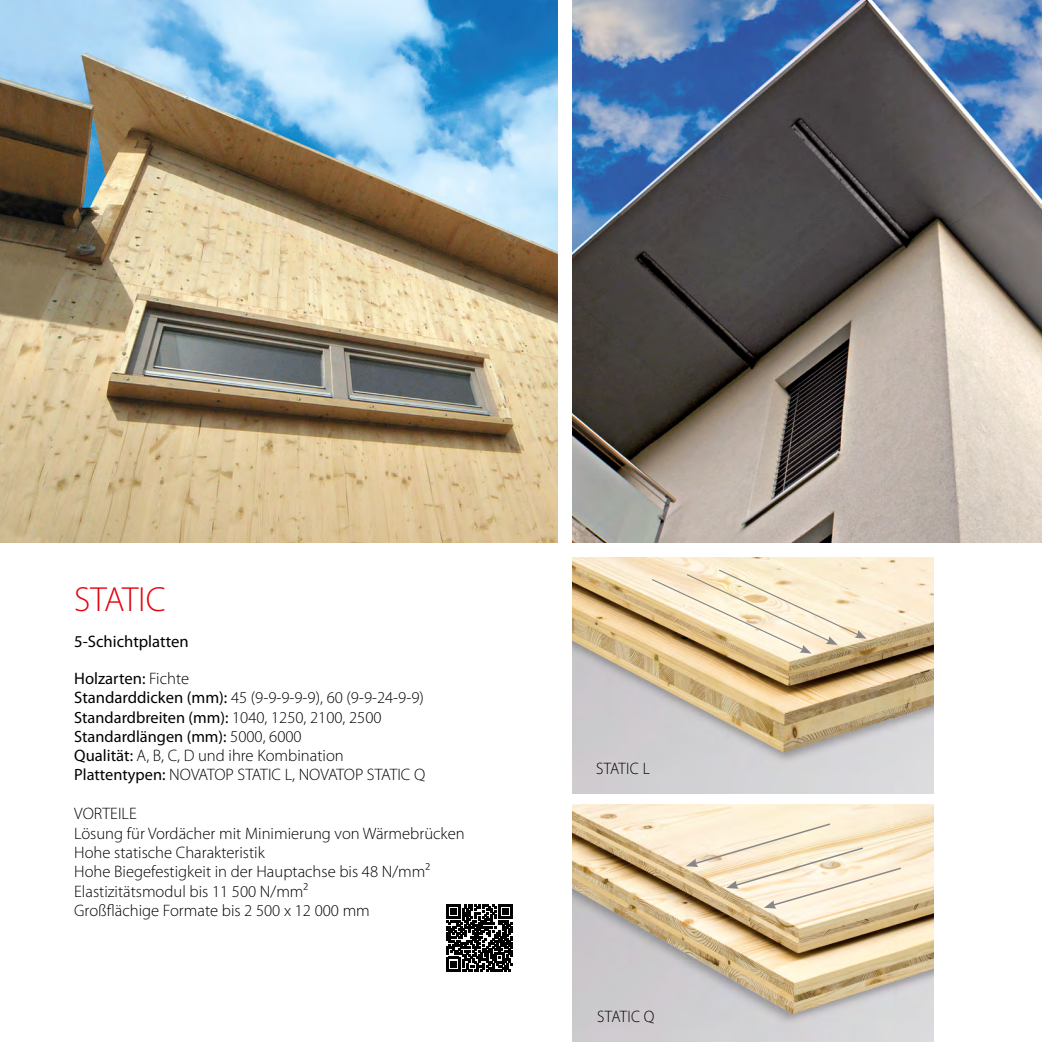
<style>
.page{position:relative;width:1042px;height:1042px;background:#fff}
.page>*{position:absolute;margin:0;border:0;box-sizing:border-box;transform-origin:0 0}
.t1{font:300 35px "Myriad Pro";color:#e30613}
.t2{font:300 16.62px/19.2px "Myriad Pro";color:#000}
.t3{font:16.62px "Myriad Pro";color:#000}
.t4{font:300 16.62px "Myriad Pro";color:#000;scale:.95 1}
.t5{font:16.28px/19.2px "Myriad Pro";color:#000}
.s1{font-weight:400}
.s2{font-weight:300;font-size:16.62px}
.s3{font-weight:400;font-size:16.28px}
</style>
<div class="page">
<img style="left:0;top:0;width:557px;height:542px">
<img style="left:572px;top:0;width:470px;height:542px">
<img style="left:572px;top:557px;width:362px;height:237px">
<img style="left:573px;top:804px;width:361px;height:238px">
<svg style="left:650px;top:568px;width:217px;height:85px;background:#edddbd"></svg>
<svg style="left:686px;top:822px;width:216px;height:86px;background:#f2e3c8"></svg>
<svg style="left:446px;top:904px;width:67px;height:67px"></svg>
<h1 class="t1" style="left:74px;top:578px;width:93px">STATIC</h1>
<p class="t3" style="left:74px;top:631px;width:116px">5-Schichtplatten</p>
<p class="t2" style="left:74px;top:668px;width:351px"><span class="s1">Holzarten:</span> Fichte<br><span class="s1">Standarddicken (mm):</span> 45 (9-9-9-9-9), 60 (9-9-24-9-9)</p>
<p class="t5" style="left:74px;top:707px;width:309px">Standardbreiten (mm): <span class="s2">1040, 1250, 2100, 2500<br></span>Standardlängen (mm): <span class="s2">5000, 6000</span></p>
<p class="t2" style="left:74px;top:746px;width:352px"><span class="s1">Qualität:</span> A, B, C, D und ihre Kombination<br><span class="s3">Plattentypen</span><span class="s1">:</span> NOVATOP STATIC L, NOVATOP STATIC Q</p>
<p class="t2" style="left:74px;top:804px;width:392px">VORTEILE<br>Lösung für Vordächer mit Minimierung von Wärmebrücken Hohe statische Charakteristik<br>Hohe Biegefestigkeit in der Hauptachse bis 48 N/mm²<br>Elastizitätsmodul bis 11 500 N/mm²<br>Großflächige Formate bis 2 500 x 12 000 mm</p>
<p class="t4" style="left:596px;top:758px;width:58px">STATIC L</p>
<p class="t4" style="left:597px;top:1006px;width:62px">STATIC Q</p>
</div>
